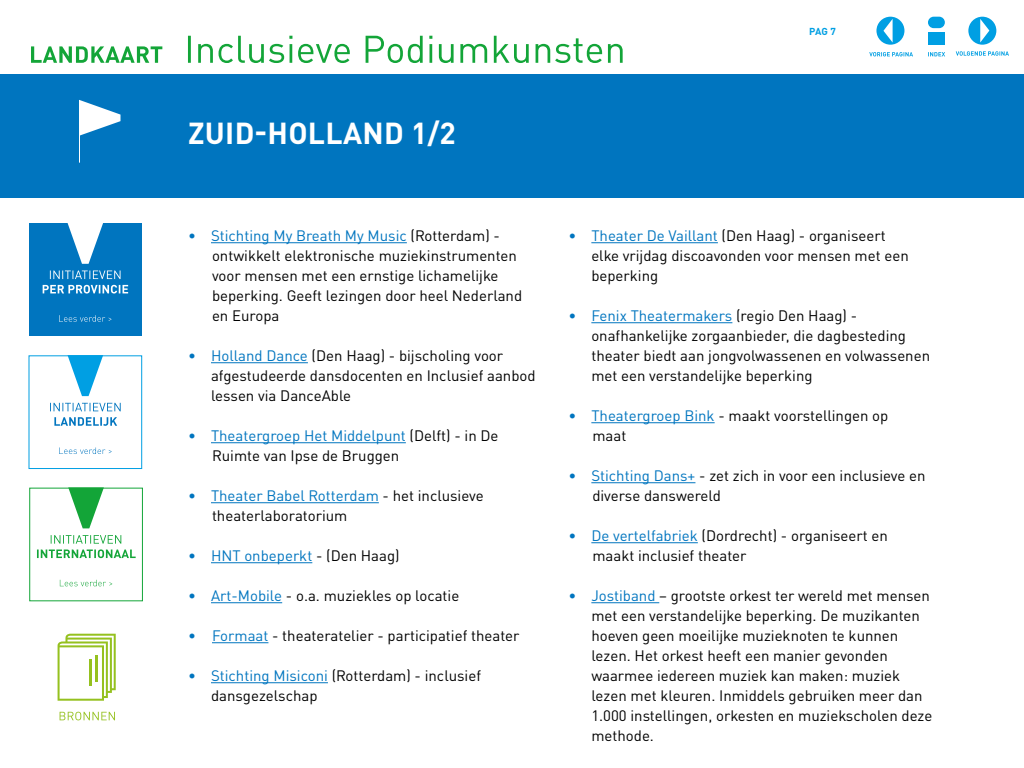
<style>
.page{position:relative;width:1024px;height:768px;background:#fff}
.page>*{position:absolute;margin:0;border:0;box-sizing:border-box;transform-origin:0 0}
.TUSSENKOP{font:700 30px "DINOT";letter-spacing:.01em;color:#fff}
.PLAT{font:15px/20px "DINOT";color:#000}
.link_donkerblauw{font:15px/20px "DINOT";color:#000}
.PLAT-2{font:15px "DINOT";color:#0075bf}
.t1{font:700 10px "DINOT";color:#009fe3}
.s1{color:#0075bf}
.s2{color:#000}
</style>
<div class="page">
<div style="left:876px;top:17px;width:28px;height:28px;background:#009fe3;border-radius:50%"></div>
<svg style="left:883px;top:19px;width:10px;height:24px"></svg>
<svg style="left:869px;top:52px;width:44px;height:4px"></svg>
<div style="left:968px;top:17px;width:28px;height:28px;background:#009fe3;border-radius:50%"></div>
<svg style="left:980px;top:19px;width:9px;height:24px"></svg>
<svg style="left:956px;top:51px;width:53px;height:5px"></svg>
<div style="left:0;top:74px;width:1024px;height:124px;background:#0075bf"></div>
<hr style="left:211px;top:242px;width:196px;height:1px;background:#0075bf">
<hr style="left:211px;top:362px;width:97px;height:1px;background:#0075bf">
<hr style="left:211px;top:442px;width:195px;height:1px;background:#0075bf">
<hr style="left:211px;top:502px;width:168px;height:1px;background:#0075bf">
<hr style="left:211px;top:562px;width:101px;height:1px;background:#0075bf">
<hr style="left:211px;top:602px;width:71px;height:1px;background:#0075bf">
<hr style="left:212px;top:642px;width:56px;height:1px;background:#0075bf">
<hr style="left:211px;top:682px;width:117px;height:1px;background:#0075bf">
<hr style="left:591px;top:242px;width:127px;height:1px;background:#0075bf">
<hr style="left:591px;top:322px;width:141px;height:1px;background:#0075bf">
<hr style="left:591px;top:422px;width:124px;height:1px;background:#0075bf">
<hr style="left:591px;top:482px;width:104px;height:1px;background:#0075bf">
<hr style="left:591px;top:542px;width:107px;height:1px;background:#0075bf">
<hr style="left:591px;top:602px;width:68px;height:1px;background:#0075bf">
<svg style="left:80px;top:100px;width:41px;height:36px"></svg>
<hr style="left:79px;top:100px;width:1px;height:63px;background:#fff">
<svg style="left:31px;top:36px;width:592px;height:27px"></svg>
<div style="left:928px;top:17px;width:17px;height:11px;background:#009fe3;border-radius:6px"></div>
<div style="left:928px;top:32px;width:17px;height:13px;background:#009fe3"></div>
<svg style="left:928px;top:52px;width:17px;height:4px"></svg>
<div style="left:29px;top:488px;width:114px;height:113px;border:1px solid #13a538"></div>
<svg style="left:68px;top:487px;width:36px;height:41px"></svg>
<svg style="left:60px;top:580px;width:52px;height:6px"></svg>
<svg style="left:37px;top:535px;width:99px;height:23px"></svg>
<div style="left:28px;top:355px;width:114px;height:114px;border:1px solid #009fe3"></div>
<svg style="left:68px;top:355px;width:35px;height:41px"></svg>
<svg style="left:59px;top:447px;width:53px;height:7px"></svg>
<svg style="left:54px;top:417px;width:63px;height:9px"></svg>
<svg style="left:50px;top:403px;width:71px;height:8px"></svg>
<svg style="left:58px;top:634px;width:58px;height:67px"></svg>
<hr style="left:90px;top:659px;width:2px;height:27px;background:#95c11f">
<hr style="left:95px;top:655px;width:2px;height:27px;background:#95c11f">
<svg style="left:60px;top:712px;width:55px;height:8px"></svg>
<div style="left:29px;top:224px;width:113px;height:112px;background:#0075bf"></div>
<svg style="left:68px;top:223px;width:35px;height:41px"></svg>
<svg style="left:59px;top:315px;width:52px;height:7px"></svg>
<svg style="left:43px;top:285px;width:85px;height:9px"></svg>
<svg style="left:50px;top:271px;width:71px;height:8px"></svg>
<p class="TUSSENKOP" style="left:188px;top:114px;width:269px">ZUID-HOLLAND 1/2</p>
<p class="PLAT" style="left:212px;top:225px;width:312px;text-indent:-24px"><span class="s1">• Stichting My Breath My Music</span> (Rotterdam) - ontwikkelt elektronische muziekinstrumenten voor mensen met een ernstige lichamelijke beperking. Geeft lezingen door heel Nederland en Europa</p>
<p class="PLAT" style="left:211px;top:345px;width:326px;text-indent:-23px"><span class="s1">• Holland Dance</span> (Den Haag) - bijscholing voor afgestudeerde dansdocenten en Inclusief aanbod lessen via DanceAble</p>
<p class="PLAT" style="left:212px;top:425px;width:288px;text-indent:-24px"><span class="s1">• Theatergroep Het Middelpunt</span> (Delft) - in De<br>Ruimte van Ipse de Bruggen</p>
<p class="PLAT" style="left:212px;top:485px;width:273px;text-indent:-24px"><span class="s1">• Theater Babel Rotterdam</span> - het inclusieve theaterlaboratorium</p>
<p class="PLAT-2" style="left:188px;top:546px;width:213px">• HNT onbeperkt <span class="s2">- (Den Haag)</span></p>
<p class="PLAT" style="left:188px;top:585px;width:273px"><span class="s1">• Art-Mobile</span> - o.a. muziekles op locatie</p>
<p class="PLAT" style="left:188px;top:625px;width:333px"><span class="s1">• Formaat</span> - theateratelier - participatief theater</p>
<p class="PLAT" style="left:211px;top:665px;width:272px;text-indent:-23px"><span class="s1">• Stichting Misiconi</span> (Rotterdam) - inclusief dansgezelschap</p>
<p class="t1" style="left:809px;top:25px;width:28px">PAG 7</p>
<p class="PLAT" style="left:591px;top:225px;width:319px;text-indent:-23px"><span class="s1">• Theater De Vaillant</span> (Den Haag) - organiseert elke vrijdag discoavonden voor mensen met een beperking</p>
<p class="PLAT" style="left:591px;top:305px;width:340px;text-indent:-23px"><span class="s1">• Fenix Theatermakers</span> (regio Den Haag) - onafhankelijke zorgaanbieder, die dagbesteding theater biedt aan jongvolwassenen en volwassenen met een verstandelijke beperking</p>
<p class="PLAT" style="left:592px;top:405px;width:298px;text-indent:-24px"><span class="s1">• Theatergroep Bink</span> - maakt voorstellingen op maat</p>
<p class="PLAT" style="left:592px;top:465px;width:335px;text-indent:-24px"><span class="s1">• Stichting Dans+</span> - zet zich in voor een inclusieve en diverse danswereld</p>
<p class="PLAT" style="left:592px;top:525px;width:297px;text-indent:-24px"><span class="s1">• De vertelfabriek</span> (Dordrecht) - organiseert en maakt inclusief theater</p>
<p class="link_donkerblauw" style="left:591px;top:585px;width:343px;text-indent:-23px"><span class="s1">• Jostiband</span> – grootste orkest ter wereld met mensen met een verstandelijke beperking. De muzikanten hoeven geen moeilijke muzieknoten te kunnen lezen. Het orkest heeft een manier gevonden waarmee iedereen muziek kan maken: muziek lezen met kleuren. Inmiddels gebruiken meer dan 1.000 instellingen, orkesten en muziekscholen deze methode.</p>
</div>
